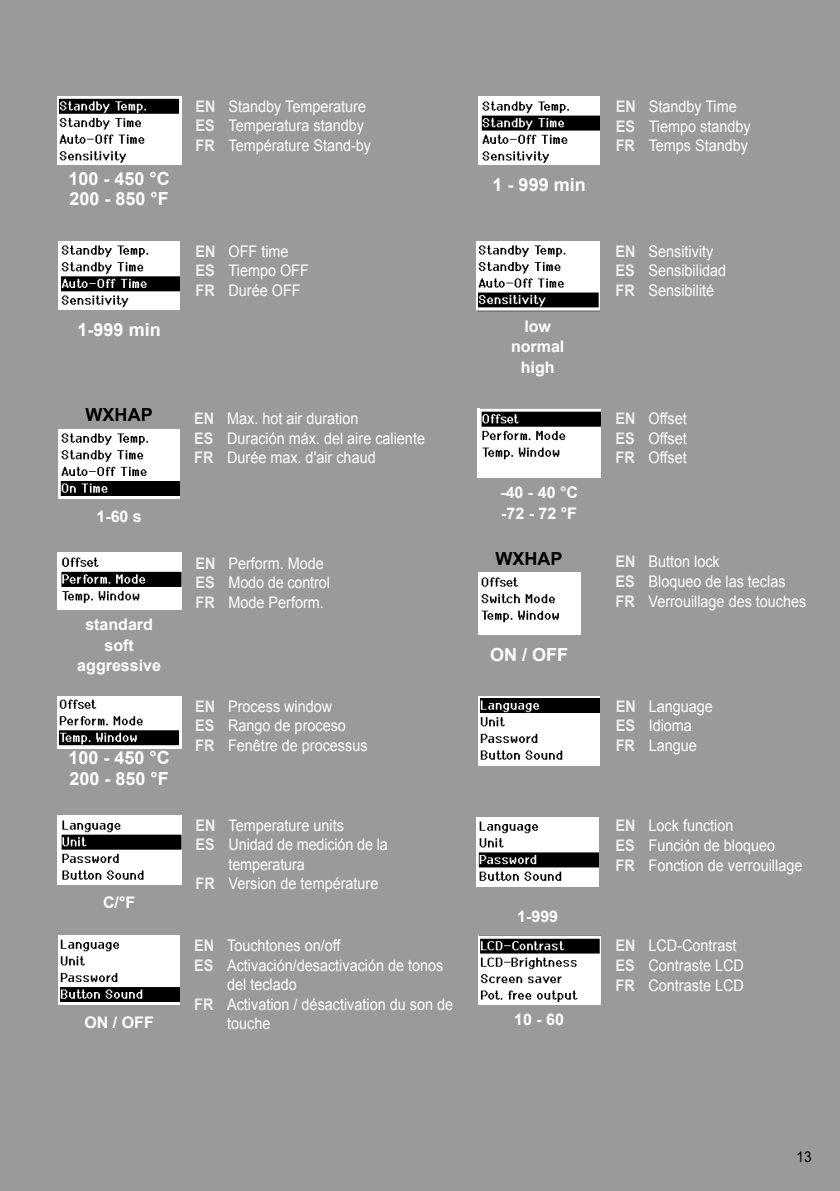
<style>
.page{position:relative;width:840px;height:1191px;background:#fff}
.page>*{position:absolute;margin:0;border:0;box-sizing:border-box;transform-origin:0 0}
.t1{font:700 18px/20.6px "Arial";color:#fff}
.t2{font:700 18px "Arial";color:#000}
.t3{font:16px/19.6px "Arial";color:#fff;scale:.9 1}
.t4{font:700 16px/20.6px "Arial";color:#fff;text-align:center}
.t5{font:15px "Arial";color:#000;scale:.9 1}
.s1{font-weight:700;color:#ededed}
</style>
<div class="page">
<div style="left:0;top:0;width:839px;height:1191px;background:#9a9a9a"></div>
<img style="left:58px;top:241px;width:122px;height:69px">
<img style="left:476px;top:241px;width:122px;height:70px">
<img style="left:57px;top:96px;width:124px;height:68px">
<img style="left:478px;top:96px;width:121px;height:68px">
<img style="left:477px;top:408px;width:123px;height:70px">
<img style="left:57px;top:553px;width:124px;height:56px">
<img style="left:58px;top:429px;width:122px;height:69px">
<img style="left:478px;top:572px;width:102px;height:63px">
<img style="left:57px;top:815px;width:124px;height:69px">
<img style="left:476px;top:817px;width:122px;height:69px">
<img style="left:57px;top:696px;width:124px;height:52px">
<img style="left:478px;top:696px;width:121px;height:69px">
<img style="left:58px;top:935px;width:122px;height:69px">
<img style="left:478px;top:935px;width:122px;height:69px">
<p class="t1" style="left:68px;top:169px;width:103px">100 - 450 °C<br>200 - 850 °F</p>
<p class="t1" style="left:78px;top:320px;width:85px">1-999 min</p>
<p class="t3" style="left:195px;top:96px;width:196px"><span class="s1">EN</span> Standby Temperature<br><span class="s1">ES</span> Temperatura standby<br><span class="s1">FR</span> Température Stand-by</p>
<p class="t3" style="left:195px;top:241px;width:127px"><span class="s1">EN</span> OFF time<br><span class="s1">ES</span> Tiempo OFF<br><span class="s1">FR</span> Durée OFF</p>
<p class="t2" style="left:86px;top:403px;width:68px">WXHAP</p>
<p class="t4" style="left:96px;top:506px;width:47px">1-60 s</p>
<p class="t4" style="left:77px;top:615px;width:85px">standard soft aggressive</p>
<p class="t1" style="left:68px;top:748px;width:103px">100 - 450 °C<br>200 - 850 °F</p>
<p class="t4" style="left:103px;top:892px;width:34px">C/°F</p>
<p class="t3" style="left:194px;top:409px;width:258px"><span class="s1">EN</span> Max. hot air duration<br><span class="s1">ES</span> Duración máx. del aire caliente<br><span class="s1">FR</span> Durée max. d'air chaud</p>
<p class="t3" style="left:195px;top:553px;width:151px"><span class="s1">EN</span> Perform. Mode<br><span class="s1">ES</span> Modo de control<br><span class="s1">FR</span> Mode Perform.</p>
<p class="t3" style="left:195px;top:696px;width:193px"><span class="s1">EN</span> Process window<br><span class="s1">ES</span> Rango de proceso<br><span class="s1">FR</span> Fenêtre de processus</p>
<p class="t3" style="left:195px;top:815px;width:166px"><span class="s1">EN</span> Temperature units</p>
<p class="t3" style="left:195px;top:835px;width:215px"><span class="s1">ES</span> Unidad de medición de la</p>
<p class="t3" style="left:228px;top:854px;width:86px">temperatura</p>
<p class="t3" style="left:195px;top:874px;width:204px"><span class="s1">FR</span> Version de température</p>
<p class="t3" style="left:194px;top:936px;width:164px"><span class="s1">EN</span> Touchtones on/off</p>
<p class="t3" style="left:194px;top:955px;width:278px"><span class="s1">ES</span> Activación/desactivación de tonos</p>
<p class="t3" style="left:227px;top:975px;width:79px">del teclado</p>
<p class="t3" style="left:194px;top:994px;width:289px"><span class="s1">FR</span> Activation / désactivation du son de</p>
<p class="t4" style="left:84px;top:1012px;width:71px">ON / OFF</p>
<p class="t3" style="left:227px;top:1013px;width:50px">touche</p>
<p class="t1" style="left:492px;top:174px;width:95px">1 - 999 min</p>
<p class="t4" style="left:510px;top:316px;width:55px">low normal high</p>
<p class="t4" style="left:500px;top:483px;width:79px;text-align:left">-40 - 40 °C -72 - 72 °F</p>
<p class="t2" style="left:495px;top:546px;width:68px">WXHAP</p>
<p class="t1" style="left:490px;top:645px;width:80px">ON / OFF</p>
<p class="t4" style="left:517px;top:906px;width:42px">1-999</p>
<p class="t4" style="left:514px;top:1009px;width:51px">10 - 60</p>
<p class="t3" style="left:615px;top:97px;width:151px"><span class="s1">EN</span> Standby Time<br><span class="s1">ES</span> Tiempo standby<br><span class="s1">FR</span> Temps Standby</p>
<p class="t3" style="left:615px;top:241px;width:124px"><span class="s1">EN</span> Sensitivity<br><span class="s1">ES</span> Sensibilidad<br><span class="s1">FR</span> Sensibilité</p>
<p class="t3" style="left:615px;top:409px;width:80px;text-align:justify"><span class="s1">EN</span> Offset <span class="s1">ES</span> Offset <span class="s1">FR</span> Offset</p>
<p class="t3" style="left:615px;top:552px;width:213px"><span class="s1">EN</span> Button lock<br><span class="s1">ES</span> Bloqueo de las teclas<br><span class="s1">FR</span> Verrouillage des touches</p>
<p class="t3" style="left:615px;top:696px;width:109px"><span class="s1">EN</span> Language<br><span class="s1">ES</span> Idioma<br><span class="s1">FR</span> Langue</p>
<p class="t3" style="left:615px;top:816px;width:209px"><span class="s1">EN</span> Lock function<br><span class="s1">ES</span> Función de bloqueo<br><span class="s1">FR</span> Fonction de verrouillage</p>
<p class="t3" style="left:615px;top:936px;width:144px"><span class="s1">EN</span> LCD-Contrast<br><span class="s1">ES</span> Contraste LCD<br><span class="s1">FR</span> Contraste LCD</p>
<p class="t5" style="left:796px;top:1147px;width:18px">13</p>
</div>
